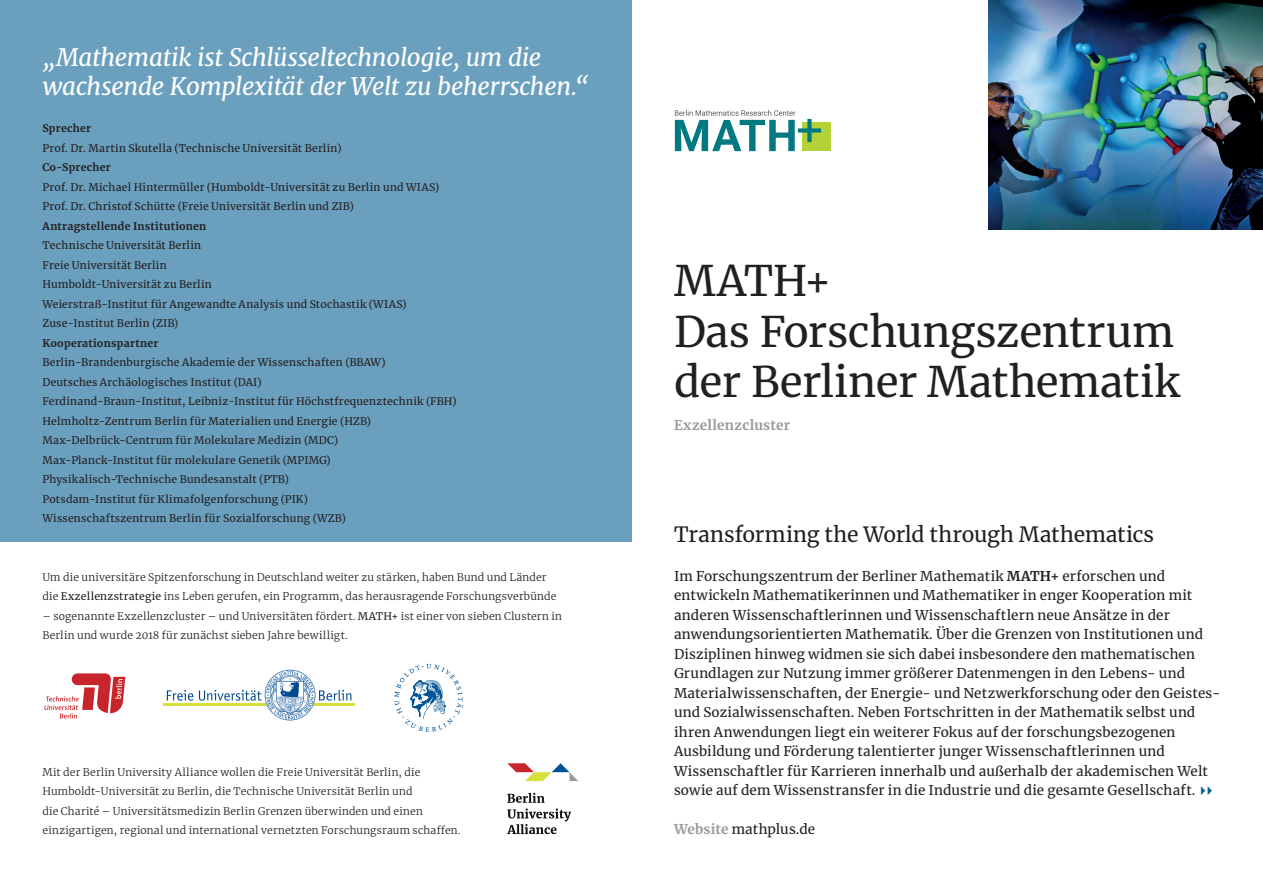
<style>
.page{position:relative;width:1263px;height:893px;background:#fff}
.page>*{position:absolute;margin:0;border:0;box-sizing:border-box;transform-origin:0 0}
.t1{font:42px/50.4px "Merriweather";letter-spacing:-.01em;color:#231f20}
.t2{font:italic 24px/28.8px "Merriweather";letter-spacing:-.015em;color:#fff}
.t3{font:21px "Merriweather";letter-spacing:-.005em;color:#231f20}
.t4{font:13.5px/19.5px "Merriweather";letter-spacing:.01em;color:#231f20}
.t5{font:700 13.5px "Merriweather";letter-spacing:.02em;color:#989a9a}
.t6{font:10.5px/19.5px "Merriweather";letter-spacing:.02em;color:#231f20}
.t7{font:300 10.5px/19.5px "Merriweather";letter-spacing:.02em;color:#231f20}
.t8{font:700 10.5px "Merriweather";letter-spacing:.025em;color:#231f20}
.s1{font-weight:400}
.s2{font-weight:700}
.s3{font-weight:700;color:#989a9a}
</style>
<div class="page">
<div style="left:0;top:0;width:631px;height:542px;background:#6a9fbe"></div>
<svg style="left:507px;top:793px;width:64px;height:41px"></svg>
<svg style="left:507px;top:763px;width:71px;height:18px"></svg>
<img style="left:989px;top:0;width:274px;height:230px">
<div style="left:802px;top:123px;width:29px;height:28px;background:#b3d237"></div>
<svg style="left:675px;top:110px;width:146px;height:41px"></svg>
<svg style="left:167px;top:690px;width:26px;height:11px"></svg>
<hr style="left:163px;top:703px;width:192px;height:3px;background:#d8e03d">
<svg style="left:199px;top:670px;width:152px;height:50px"></svg>
<svg style="left:394px;top:664px;width:69px;height:68px"></svg>
<svg style="left:44px;top:673px;width:81px;height:45px"></svg>
<h2 class="t2" style="left:43px;top:42px;width:548px">„Mathematik ist Schlüsseltechnologie, um die wachsende Komplexität der Welt zu beherrschen.“</h2>
<p class="t8" style="left:43px;top:121px;width:50px">Sprecher</p>
<p class="t6" style="left:43px;top:138px;width:301px">Prof. Dr. Martin Skutella (Technische Universität Berlin)</p>
<p class="t8" style="left:43px;top:160px;width:70px">Co-Sprecher</p>
<p class="t6" style="left:43px;top:177px;width:398px">Prof. Dr. Michael Hintermüller (Humboldt-Universität zu Berlin und WIAS)<br>Prof. Dr. Christof Schütte (Freie Universität Berlin und ZIB)</p>
<p class="t8" style="left:43px;top:218px;width:165px">Antragstellende Institutionen</p>
<p class="t6" style="left:43px;top:235px;width:366px">Technische Universität Berlin<br>Freie Universität Berlin<br>Humboldt-Universität zu Berlin<br>Weierstraß-Institut für Angewandte Analysis und Stochastik (WIAS)<br>Zuse-Institut Berlin (ZIB)</p>
<p class="t8" style="left:43px;top:335px;width:117px">Kooperationspartner</p>
<p class="t6" style="left:43px;top:352px;width:416px">Berlin-Brandenburgische Akademie der Wissenschaften (BBAW)<br>Deutsches Archäologisches Institut (DAI)<br>Ferdinand-Braun-Institut, Leibniz-Institut für Höchstfrequenztechnik (FBH)<br>Helmholtz-Zentrum Berlin für Materialien und Energie (HZB)<br>Max-Delbrück-Centrum für Molekulare Medizin (MDC)<br>Max-Planck-Institut für molekulare Genetik (MPIMG)<br>Physikalisch-Technische Bundesanstalt (PTB)<br>Potsdam-Institut für Klimafolgenforschung (PIK)<br>Wissenschaftszentrum Berlin für Sozialforschung (WZB)</p>
<p class="t7" style="left:43px;top:567px;width:515px">Um die universitäre Spitzenforschung in Deutschland weiter zu stärken, haben Bund und Länder die <span class="s1">Exzellenzstrategie</span> ins Leben gerufen, ein Programm, das herausragende Forschungsverbünde</p>
<p class="t7" style="left:43px;top:606px;width:521px">– sogenannte Exzellenzcluster – und Universitäten fördert. <span class="s1">MATH+</span> ist einer von sieben Clustern in<br>Berlin und wurde 2018 für zunächst sieben Jahre bewilligt.</p>
<p class="t7" style="left:43px;top:762px;width:419px">Mit der Berlin University Alliance wollen die Freie Universität Berlin, die Humboldt-Universität zu Berlin, die Technische Universität Berlin und<br>die Charité – Universitätsmedizin Berlin Grenzen überwinden und einen einzigartigen, regional und international vernetzten Forschungsraum schaffen.</p>
<h1 class="t1" style="left:674px;top:255px;width:507px">MATH+<br>Das Forschungszentrum der Berliner Mathematik</h1>
<p class="t5" style="left:674px;top:415px;width:117px">Exzellenzcluster</p>
<h3 class="t3" style="left:674px;top:519px;width:482px">Transforming the World through Mathematics</h3>
<p class="t4" style="left:674px;top:565px;width:548px">Im Forschungszentrum der Berliner Mathematik <span class="s2">MATH+</span> erforschen und entwickeln Mathematikerinnen und Mathematiker in enger Kooperation mit anderen Wissenschaftlerinnen und Wissenschaftlern neue Ansätze in der anwendungsorientierten Mathematik. Über die Grenzen von Institutionen und Disziplinen hinweg widmen sie sich dabei insbesondere den mathematischen Grundlagen zur Nutzung immer größerer Datenmengen in den Lebens- und Materialwissenschaften, der Energie- und Netzwerkforschung oder den Geistes&shy;und Sozialwissenschaften. Neben Fortschritten in der Mathematik selbst und ihren Anwendungen liegt ein weiterer Fokus auf der forschungsbezogenen Ausbildung und Förderung talentierter junger Wissenschaftlerinnen und Wissenschaftler für Karrieren innerhalb und außerhalb der akademischen Welt sowie auf dem Wissenstransfer in die Industrie und die gesamte Gesellschaft.</p>
<p class="t4" style="left:674px;top:819px;width:143px"><span class="s3">Website</span> mathplus.de</p>
</div>
